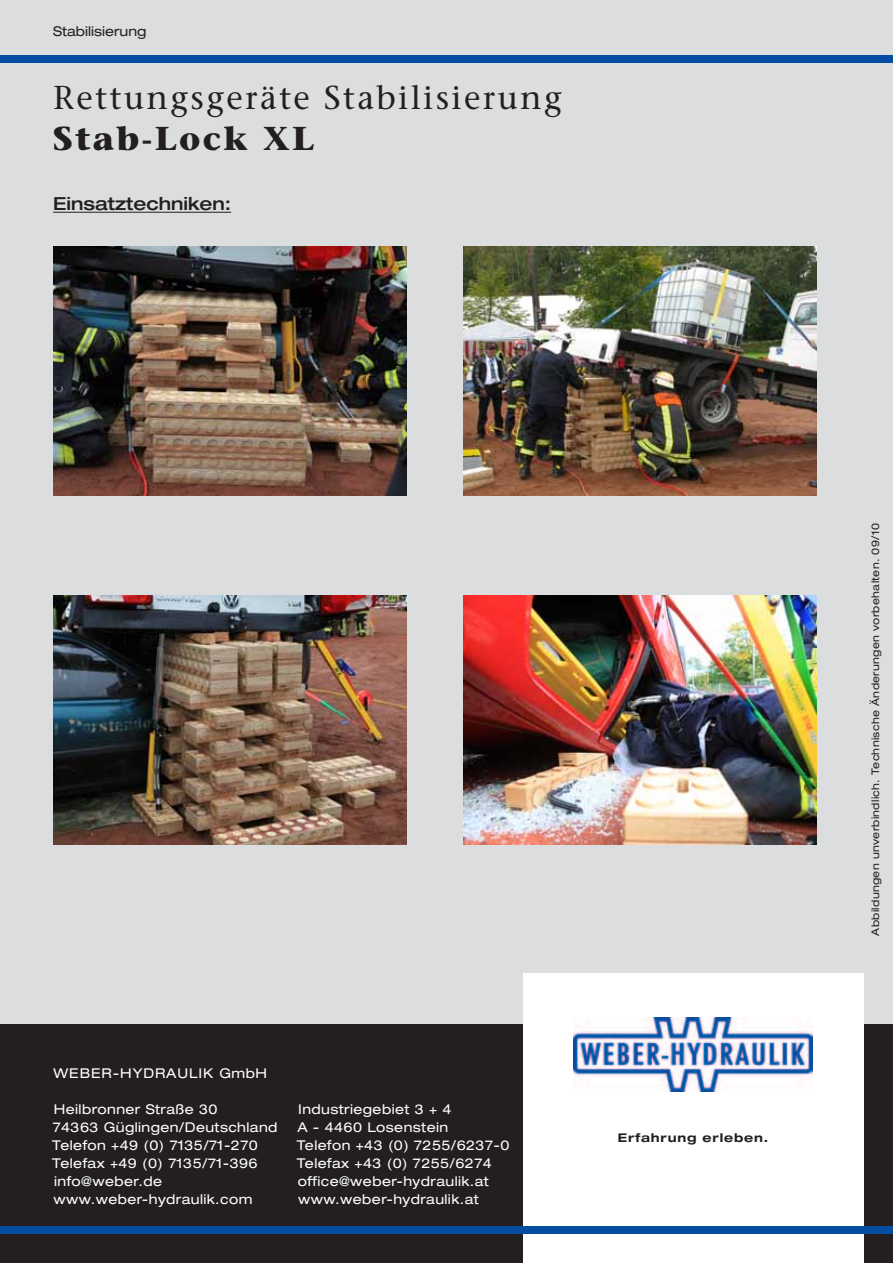
<style>
.page{position:relative;width:893px;height:1263px;background:#fff}
.page>*{position:absolute;margin:0;border:0;box-sizing:border-box;transform-origin:0 0}
.t1{font:500 33px "Stone Serif Std";letter-spacing:.07em;color:#231f20}
.t2{font:700 33px "Stone Serif Std";letter-spacing:.07em;color:#231f20}
.t3{font:500 expanded 18px "Helvetica Neue LT Pro";color:#231f20}
.t4{font:expanded 13.5px/18px "Helvetica Neue LT Pro";letter-spacing:.03em;color:#fff}
.t5{font:expanded 13.5px "Helvetica Neue LT Pro";letter-spacing:.07em;color:#fff}
.t6{font:expanded 13.5px "Helvetica Neue LT Pro";color:#231f20}
.t7{font:700 expanded 12px "Helvetica Neue LT Pro";letter-spacing:.07em;color:#231f20}
.t8{font:expanded 10.5px "Helvetica Neue LT Pro";letter-spacing:.03em;color:#231f20}
</style>
<div class="page">
<div style="left:0;top:0;width:893px;height:1035px;background:#dcddde"></div>
<div style="left:0;top:1025px;width:893px;height:238px;background:#231f20"></div>
<div style="left:523px;top:973px;width:340px;height:290px;background:#fff"></div>
<img style="left:574px;top:1017px;width:239px;height:74px">
<div style="left:0;top:1226px;width:893px;height:7px;background:#034ea2"></div>
<div style="left:0;top:55px;width:893px;height:8px;background:#034ea2"></div>
<img style="left:463px;top:595px;width:353px;height:249px">
<img style="left:53px;top:595px;width:353px;height:249px">
<img style="left:53px;top:247px;width:353px;height:248px">
<img style="left:463px;top:247px;width:353px;height:248px">
<hr style="left:53px;top:212px;width:178px;height:1px;background:#231f20">
<p class="t6" style="left:53px;top:23px;width:95px">Stabilisierung</p>
<h1 class="t1" style="left:53px;top:78px;width:510px">Rettungsgeräte Stabilisierung</h1>
<h1 class="t2" style="left:53px;top:118px;width:262px">Stab-Lock XL</h1>
<h2 class="t3" style="left:53px;top:192px;width:180px">Einsatztechniken:</h2>
<p class="t5" style="left:54px;top:1065px;width:215px">WEBER-HYDRAULIK GmbH</p>
<p class="t4" style="left:52px;top:1100px;width:227px">Heilbronner Straße 30<br>74363 Güglingen/Deutschland<br>Telefon +49 (0) 7135/71-270<br>Telefax +49 (0) 7135/71-396 info@weber.de www.weber-hydraulik.com</p>
<p class="t4" style="left:297px;top:1100px;width:214px">Industriegebiet 3 + 4<br>A - 4460 Losenstein<br>Telefon +43 (0) 7255/6237-0<br>Telefax +43 (0) 7255/6274 office@weber-hydraulik.at www.weber-hydraulik.at</p>
<p class="t7" style="left:618px;top:1130px;width:152px">Erfahrung erleben.</p>
<p class="t8" style="left:869px;top:935px;width:414px;rotate:-90deg">Abbildungen unverbindlich. Technische Änderungen vorbehalten. 09/10</p>
</div>
